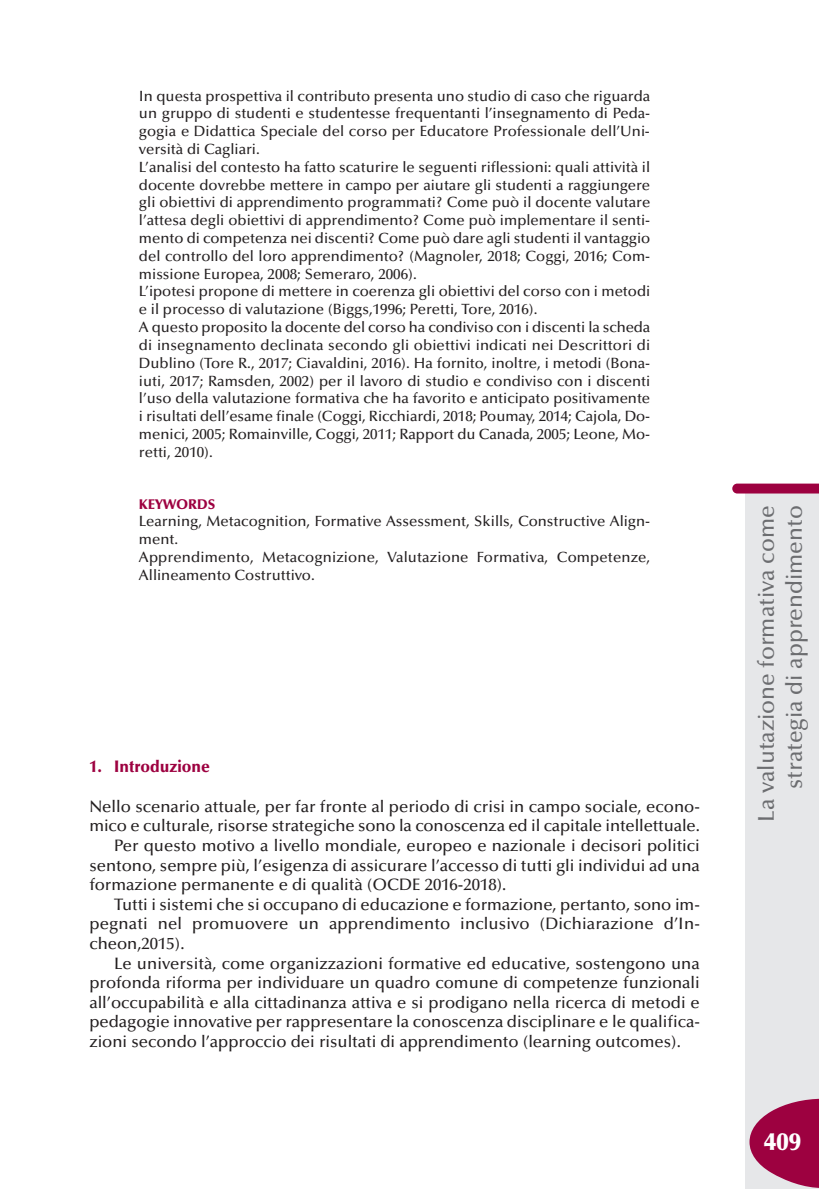
<style>
.page{position:relative;width:819px;height:1191px;background:#fff}
.page>*{position:absolute;margin:0;border:0;box-sizing:border-box;transform-origin:0 0}
.t1{font:900 24.5px "Optima";color:#fff}
.t2{font:500 22.75px/28px "Optima";color:#6c6d70;text-align:right}
.t3{font:500 16.62px "Optima";color:#231f20}
.t4{font:900 16.62px "Optima";color:#9d0140;scale:.95 1}
.t5{font:500 14.88px/17.8px "Optima";color:#231f20}
.t6{font:900 14px "Optima";letter-spacing:-.01em;color:#9d0140}
</style>
<div class="page">
<div style="left:745px;top:491px;width:74px;height:697px;background:#e6e7e9"></div>
<svg style="left:732px;top:483px;width:87px;height:10px"></svg>
<svg style="left:749px;top:1098px;width:70px;height:90px"></svg>
<p class="t5" style="left:139px;top:88px;width:512px">In questa prospettiva il contributo presenta uno studio di caso che riguarda un gruppo di studenti e studentesse frequentanti l’insegnamento di Peda&shy;gogia e Didattica Speciale del corso per Educatore Professionale dell’Uni&shy;versità di Cagliari.<br>L’analisi del contesto ha fatto scaturire le seguenti riflessioni: quali attività il docente dovrebbe mettere in campo per aiutare gli studenti a raggiungere gli obiettivi di apprendimento programmati? Come può il docente valutare l’attesa degli obiettivi di apprendimento? Come può implementare il senti&shy;mento di competenza nei discenti? Come può dare agli studenti il vantaggio del controllo del loro apprendimento? (Magnoler, 2018; Coggi, 2016; Com&shy;missione Europea, 2008; Semeraro, 2006).<br>L’ipotesi propone di mettere in coerenza gli obiettivi del corso con i metodi e il processo di valutazione (Biggs,1996; Peretti, Tore, 2016).<br>A questo proposito la docente del corso ha condiviso con i discenti la scheda di insegnamento declinata secondo gli obiettivi indicati nei Descrittori di Dublino (Tore R., 2017; Ciavaldini, 2016). Ha fornito, inoltre, i metodi (Bona&shy;iuti, 2017; Ramsden, 2002) per il lavoro di studio e condiviso con i discenti l’uso della valutazione formativa che ha favorito e anticipato positivamente i risultati dell’esame finale (Coggi, Ricchiardi, 2018; Poumay, 2014; Cajola, Do&shy;menici, 2005; Romainville, Coggi, 2011; Rapport du Canada, 2005; Leone, Mo&shy;retti, 2010).</p>
<p class="t6" style="left:139px;top:499px;width:78px">KEYWORDS</p>
<p class="t5" style="left:139px;top:514px;width:512px">Learning, Metacognition, Formative Assessment, Skills, Constructive Align&shy;ment.<br>Apprendimento, Metacognizione, Valutazione Formativa, Competenze, Allineamento Costruttivo.</p>
<p class="t4" style="left:89px;top:759px;width:128px">1. Introduzione</p>
<p class="t3" style="left:89px;top:799px;width:612px">Nello scenario attuale, per far fronte al periodo di crisi in campo sociale, econo-</p>
<p class="t3" style="left:89px;top:819px;width:612px">mico e culturale, risorse strategiche sono la conoscenza ed il capitale intellettuale.</p>
<p class="t3" style="left:114px;top:838px;width:587px">Per questo motivo a livello mondiale, europeo e nazionale i decisori politici</p>
<p class="t3" style="left:89px;top:858px;width:612px">sentono, sempre più, l’esigenza di assicurare l’accesso di tutti gli individui ad una</p>
<p class="t3" style="left:89px;top:878px;width:418px">formazione permanente e di qualità (OCDE 2016-2018).</p>
<p class="t3" style="left:114px;top:897px;width:587px">Tutti i sistemi che si occupano di educazione e formazione, pertanto, sono im-</p>
<p class="t3" style="left:89px;top:917px;width:612px">pegnati nel promuovere un apprendimento inclusivo (Dichiarazione d’In-</p>
<p class="t3" style="left:89px;top:936px;width:97px">cheon,2015).</p>
<p class="t3" style="left:114px;top:956px;width:587px">Le università, come organizzazioni formative ed educative, sostengono una</p>
<p class="t3" style="left:89px;top:976px;width:612px">profonda riforma per individuare un quadro comune di competenze funzionali</p>
<p class="t3" style="left:89px;top:995px;width:612px">all’occupabilità e alla cittadinanza attiva e si prodigano nella ricerca di metodi e</p>
<p class="t3" style="left:89px;top:1015px;width:612px">pedagogie innovative per rappresentare la conoscenza disciplinare e le qualifica-</p>
<p class="t3" style="left:89px;top:1034px;width:593px">zioni secondo l’approccio dei risultati di apprendimento (learning outcomes).</p>
<h2 class="t2" style="left:754px;top:821px;width:318px;rotate:-90deg">La valutazione formativa come strategia di apprendimento</h2>
<h1 class="t1" style="left:764px;top:1131px;width:38px">409</h1>
</div>
